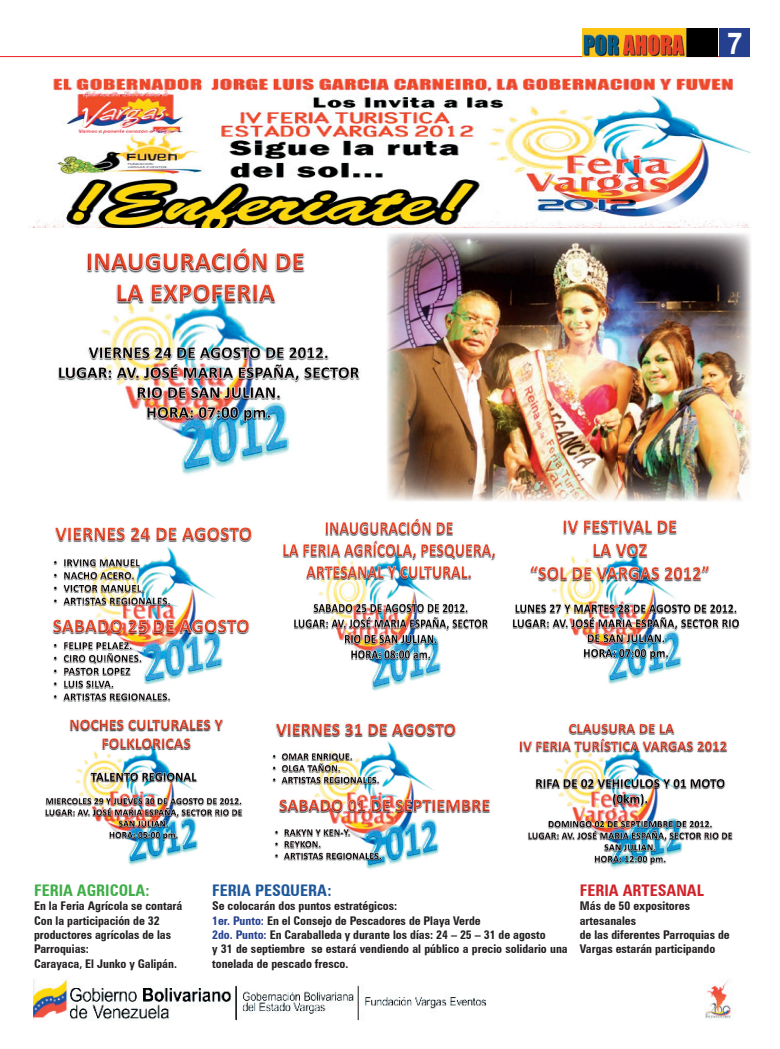
<style>
.page{position:relative;width:780px;height:1049px;background:#fff}
.page>*{position:absolute;margin:0;border:0;box-sizing:border-box;transform-origin:0 0}
.t1{font:700 30px "Arial";color:#fff;scale:.93 1}
.t2{font:700 condensed 16px "Zurich BT";color:#40ae49}
.t3{font:700 condensed 16px "Zurich BT";color:#1e579a}
.t4{font:700 condensed 16px "Zurich BT";color:#d1232a}
.t5{font:700 condensed 12px/14.4px "Zurich BT";color:#231f20}
.s1{color:#25408f}
</style>
<div class="page">
<hr style="left:0;top:56px;width:748px;height:1px;background:#ee1d23">
<img style="left:582px;top:29px;width:135px;height:27px">
<div style="left:718px;top:29px;width:31px;height:28px;background:#25408f"></div>
<img style="left:28px;top:78px;width:722px;height:149px">
<img style="left:33px;top:979px;width:699px;height:41px">
<img style="left:386px;top:233px;width:365px;height:269px">
<img style="left:58px;top:248px;width:302px;height:227px">
<img style="left:45px;top:527px;width:207px;height:338px">
<img style="left:282px;top:519px;width:214px;height:172px">
<img style="left:512px;top:520px;width:228px;height:164px">
<img style="left:272px;top:723px;width:461px;height:147px">
<h1 class="t1" style="left:727px;top:24px;width:18px">7</h1>
<h2 class="t2" style="left:34px;top:880px;width:117px">FERIA AGRICOLA:</h2>
<p class="t5" style="left:34px;top:898px;width:150px">En la Feria Agrícola se contará<br>Con la participación de 32 productores agrícolas de las<br>Parroquias:<br>Carayaca, El Junko y Galipán.</p>
<h2 class="t3" style="left:212px;top:880px;width:121px">FERIA PESQUERA:</h2>
<p class="t5" style="left:212px;top:898px;width:357px">Se colocarán dos puntos estratégicos:<br><span class="s1">1er. Punto:</span> En el Consejo de Pescadores de Playa Verde<br><span class="s1">2do. Punto:</span> En Caraballeda y durante los días: 24 – 25 – 31 de agosto<br>y 31 de septiembre se estará vendiendo al público a precio solidario una tonelada de pescado fresco.</p>
<h2 class="t4" style="left:579px;top:880px;width:126px">FERIA ARTESANAL</h2>
<p class="t5" style="left:579px;top:898px;width:151px">Más de 50 expositores artesanales<br>de las diferentes Parroquias de<br>Vargas estarán participando</p>
</div>
